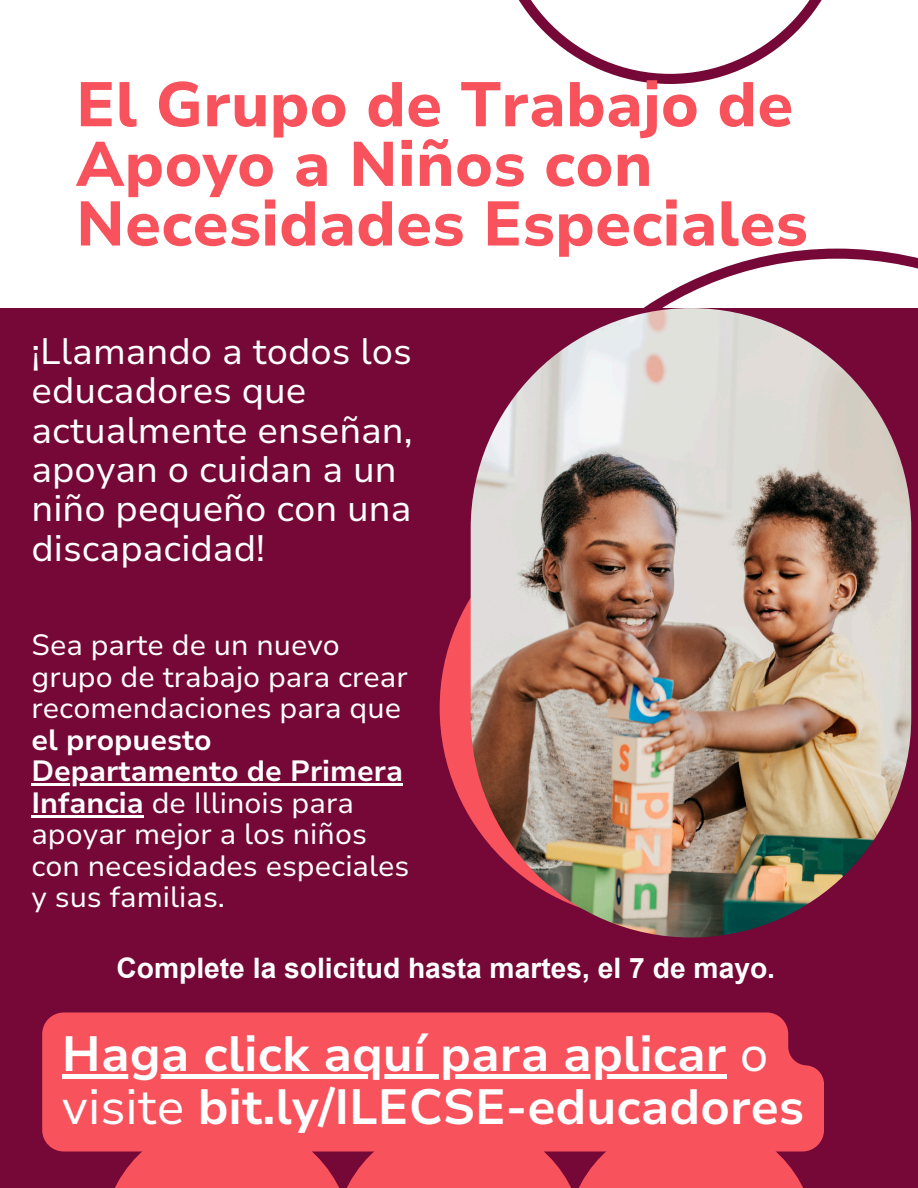
<style>
.page{position:relative;width:918px;height:1188px;background:#750837}
.page>*{position:absolute;margin:0;border:0;box-sizing:border-box;transform-origin:0 0}
.t1{font:800 62.7px/59.7px "Nunito Sans 10 pt";color:#f8535d}
.t2{font:700 49.35px/52.8px "Nunito Sans 10 pt";color:#fff}
.t3{font:36.75px/39.3px "Nunito Sans 10 pt";color:#fff}
.t4{font:29.25px/31.5px "Nunito Sans 10 pt";color:#fff}
.t5{font:700 28.2px "Arial";color:#fff}
.s1{font-weight:700}
.s2{font-weight:400}
</style>
<div class="page">
<div style="left:0;top:0;width:918px;height:308px;background:#fff"></div>
<svg style="left:492px;top:249px;width:426px;height:689px"></svg>
<svg style="left:519px;top:0;width:303px;height:84px"></svg>
<div style="left:102px;top:1118px;width:250px;height:70px;background:#f8535d"></div>
<div style="left:334px;top:1118px;width:250px;height:70px;background:#f8535d"></div>
<svg style="left:566px;top:1151px;width:240px;height:37px;background:#e34756"></svg>
<div style="left:440px;top:496px;width:424px;height:424px;background:#f8535d;border-radius:50%"></div>
<img style="left:471px;top:308px;width:440px;height:629px;border-radius:220px">
<hr style="left:31px;top:783px;width:372px;height:3px;background:#fff">
<hr style="left:31px;top:815px;width:113px;height:2px;background:#fff">
<div style="left:42px;top:1013px;width:782px;height:138px;background:#f8535d"></div>
<div style="left:62px;top:1074px;width:665px;height:5px;background:#fff"></div>
<p class="t1" style="left:76px;top:76px;width:734px">El Grupo de Trabajo de<br>Apoyo a Niños con<br>Necesidades Especiales</p>
<h3 class="t3" style="left:31px;top:332px;width:383px">¡Llamando a todos los educadores que actualmente enseñan, apoyan o cuidan a un niño pequeño con una discapacidad!</h3>
<p class="t4" style="left:31px;top:630px;width:378px">Sea parte de un nuevo grupo de trabajo para crear recomendaciones para que <span class="s1">el propuesto</span></p>
<h4 class="t4" style="left:31px;top:756px;width:379px"><span class="s1">Departamento de Primera<br>Infancia</span> de Illinois para apoyar mejor a los niños con necesidades especiales y sus familias.</h4>
<h2 class="t5" style="left:116px;top:948px;width:660px">Complete la solicitud hasta martes, el 7 de mayo.</h2>
<h2 class="t2" style="left:62px;top:1028px;width:744px">Haga click aquí para aplicar <span class="s2">o visite</span> bit.ly/ILECSE-educadores</h2>
</div>
